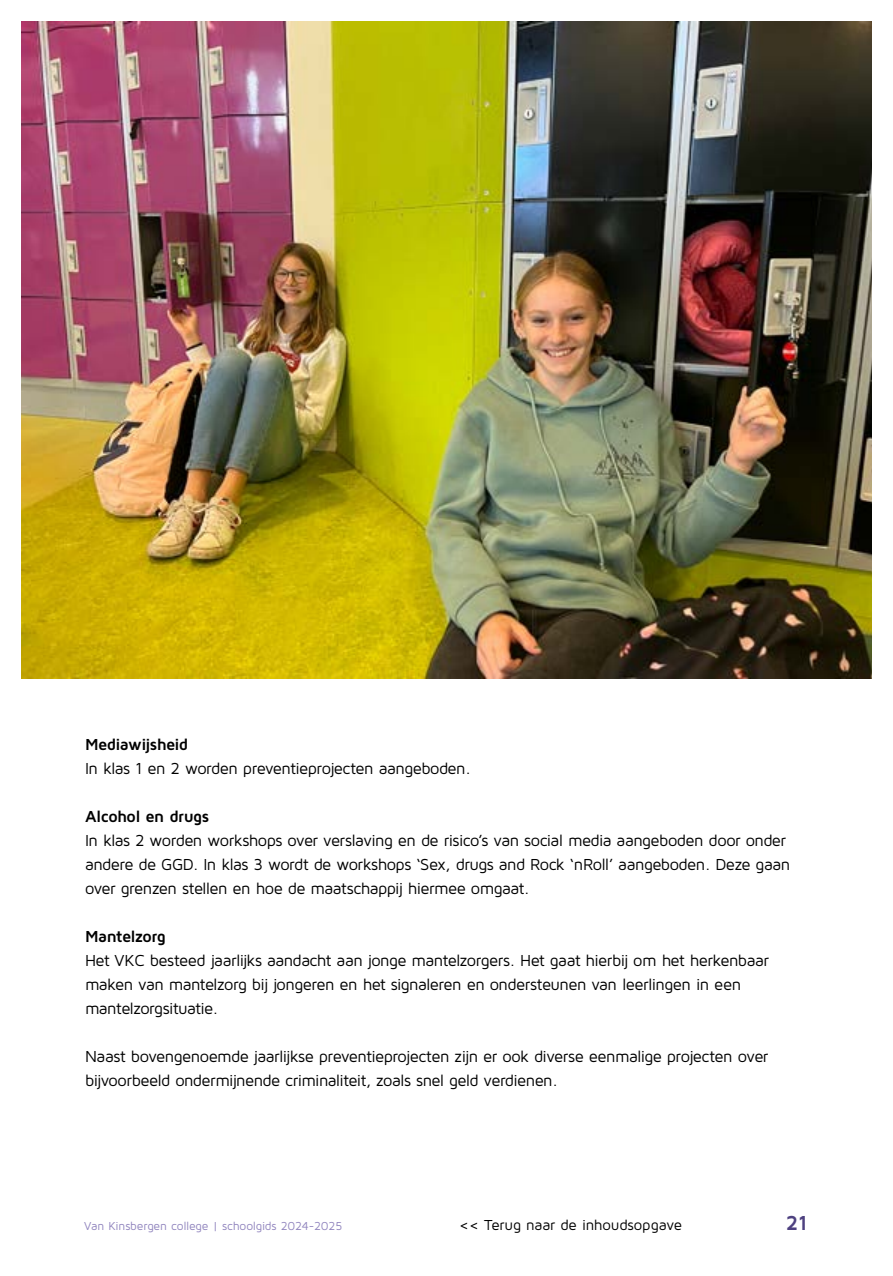
<style>
.page{position:relative;width:893px;height:1276px;background:#fff}
.page>*{position:absolute;margin:0;border:0;box-sizing:border-box;transform-origin:0 0}
.t1{font:700 21px "Maven Pro";color:#4e4180}
.t2{font:16.5px/24px "Maven Pro";letter-spacing:-.035em;color:#000}
.t3{font:700 16.5px "Maven Pro";letter-spacing:-.035em;color:#000}
.t4{font:15px "Maven Pro";letter-spacing:-.015em;color:#000}
.t5{font:12px "Maven Pro";letter-spacing:-.015em;color:#9185be}
</style>
<div class="page">
<img style="left:21px;top:21px;width:851px;height:657px">
<p class="t3" style="left:85px;top:734px;width:105px">Mediawijsheid</p>
<p class="t2" style="left:85px;top:756px;width:387px">In klas 1 en 2 worden preventieprojecten aangeboden.</p>
<p class="t3" style="left:85px;top:806px;width:126px">Alcohol en drugs</p>
<p class="t2" style="left:85px;top:828px;width:707px">In klas 2 worden workshops over verslaving en de risico’s van social media aangeboden door onder andere de GGD. In klas 3 wordt de workshops ‘Sex, drugs and Rock ‘nRoll’ aangeboden. Deze gaan over grenzen stellen en hoe de maatschappij hiermee omgaat.</p>
<p class="t3" style="left:85px;top:926px;width:82px">Mantelzorg</p>
<p class="t2" style="left:85px;top:948px;width:686px">Het VKC besteed jaarlijks aandacht aan jonge mantelzorgers. Het gaat hierbij om het herkenbaar maken van mantelzorg bij jongeren en het signaleren en ondersteunen van leerlingen in een mantelzorgsituatie.</p>
<p class="t2" style="left:85px;top:1044px;width:685px">Naast bovengenoemde jaarlijkse preventieprojecten zijn er ook diverse eenmalige projecten over bijvoorbeeld ondermijnende criminaliteit, zoals snel geld verdienen.</p>
<p class="t5" style="left:84px;top:1218px;width:260px">Van Kinsbergen college | schoolgids 2024-2025</p>
<p class="t4" style="left:459px;top:1216px;width:224px">&lt;&lt; Terug naar de inhoudsopgave</p>
<p class="t1" style="left:786px;top:1210px;width:24px">21</p>
</div>
